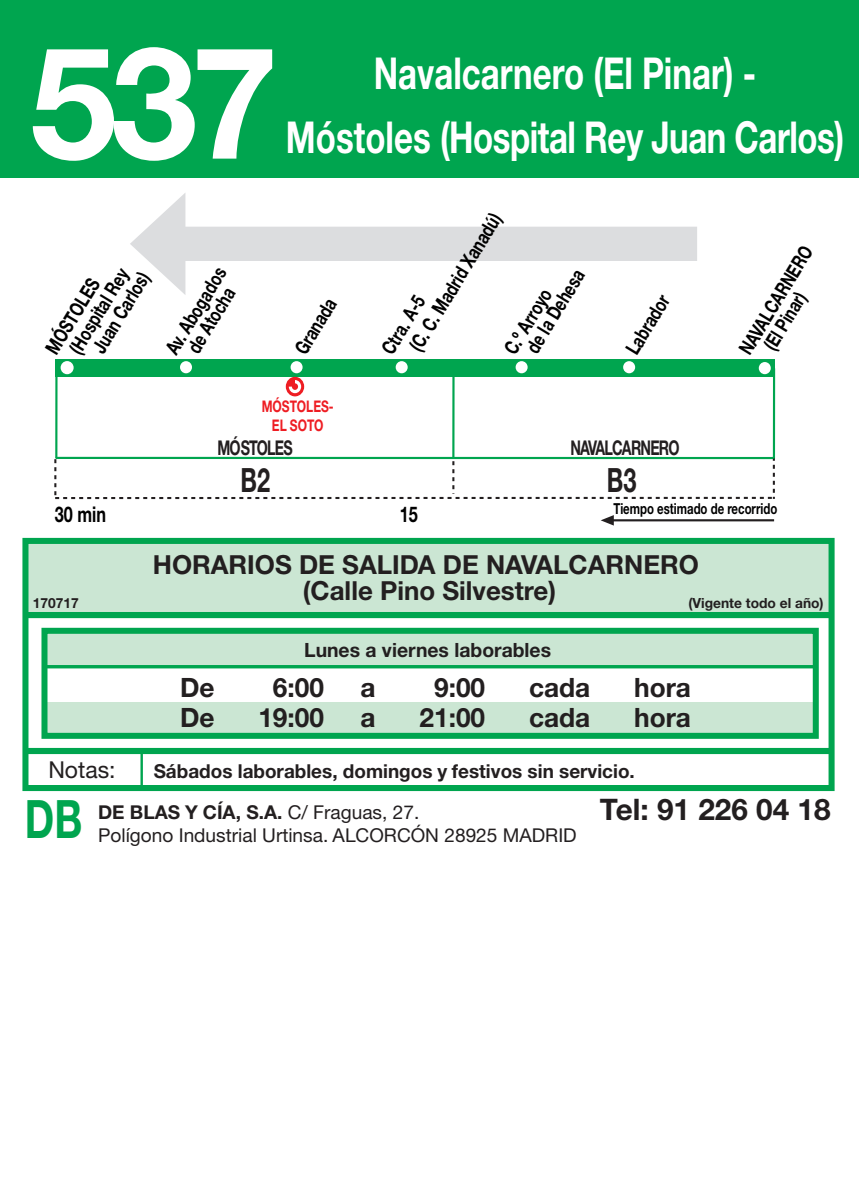
<style>
.page{position:relative;width:859px;height:1191px;background:#fff}
.page>*{position:absolute;margin:0;border:0;box-sizing:border-box;transform-origin:0 0}
.t1{font:700 156px "Helvetica Neue LT Std";color:#fff}
.t2{font:700 53px "Helvetica Neue LT Std";color:#00a54f;scale:.75 1}
.t3{font:700 44px/63.8px "Helvetica Neue LT Std";color:#fff;text-align:center;scale:.75 1}
.t4{font:700 33.4px "Helvetica Neue LT Std";color:#231f20;scale:.7 1}
.t5{font:700 29.6px "Helvetica Neue LT Std";color:#231f20}
.t6{font:700 26.6px "Helvetica Neue LT Std";color:#231f20}
.t7{font:700 26.2px/26.2px "Helvetica Neue LT Std";color:#231f20;text-align:center}
.t8{font:23.4px "Helvetica Neue LT Std";color:#231f20}
.t9{font:700 21.6px "Helvetica Neue LT Std";color:#000;scale:.75 1}
.t10{font:700 20.4px "Helvetica Neue LT Std";letter-spacing:-.055em;color:#231f20;scale:.7 1}
.t11{font:700 19.8px/18px "Helvetica Neue LT Std";color:#000;scale:.77 1}
.t12{font:700 19.6px "Helvetica Neue LT Std";color:#231f20}
.t13{font:700 19.4px/18.4px "Helvetica Neue LT Std";color:#000;scale:.77 1}
.t14{font:700 19.2px "Helvetica Neue LT Std";color:#231f20}
.t15{font:19px "Helvetica Neue LT Std";color:#231f20}
.t16{font:700 19px "Helvetica Neue LT Std";color:#231f20}
.t17{font:700 16px/19px "Helvetica Neue LT Std";color:#ee1d23;text-align:center;scale:.75 1}
.t18{font:700 15.2px "Helvetica Neue LT Std";color:#000;scale:.75 1}
.t19{font:700 14px "Helvetica Neue LT Std";color:#231f20}
.s1{font-weight:400}
</style>
<div class="page">
<svg style="left:130px;top:193px;width:566px;height:102px"></svg>
<div style="left:45px;top:701px;width:770px;height:34px;background:#cbe6d3"></div>
<svg style="left:601px;top:515px;width:12px;height:10px"></svg>
<hr style="left:612px;top:519px;width:161px;height:2px;background:#231f20">
<div style="left:26px;top:541px;width:804px;height:73px;background:#cbe6d3"></div>
<div style="left:28px;top:612px;width:803px;height:6px;background:#00a54f"></div>
<div style="left:22px;top:538px;width:812px;height:253px;border:6px solid #00a54f"></div>
<hr style="left:140px;top:753px;width:3px;height:33px;background:#00a54f">
<div style="left:28px;top:748px;width:803px;height:6px;background:#00a54f"></div>
<div style="left:45px;top:632px;width:770px;height:34px;background:#cbe6d3"></div>
<hr style="left:46px;top:665px;width:768px;height:3px;background:#00a54f">
<div style="left:41px;top:628px;width:777px;height:110px;border:6px solid #00a54f"></div>
<div style="left:0;top:0;width:858px;height:177px;background:#00a54f"></div>
<div style="left:55px;top:359px;width:719px;height:17px;background:#00a54f"></div>
<hr style="left:772px;top:368px;width:2px;height:90px;background:#00a54f">
<hr style="left:55px;top:369px;width:2px;height:89px;background:#00a54f">
<hr style="left:452px;top:368px;width:2px;height:89px;background:#00a54f">
<svg style="left:54px;top:457px;width:720px;height:42px"></svg>
<div style="left:180px;top:361px;width:12px;height:12px;background:#fff;border-radius:50%"></div>
<div style="left:290px;top:361px;width:12px;height:12px;background:#fff;border-radius:50%"></div>
<div style="left:395px;top:361px;width:12px;height:12px;background:#fff;border-radius:50%"></div>
<div style="left:515px;top:361px;width:12px;height:12px;background:#fff;border-radius:50%"></div>
<div style="left:623px;top:361px;width:12px;height:12px;background:#fff;border-radius:50%"></div>
<div style="left:758px;top:362px;width:12px;height:12px;background:#fff;border-radius:50%"></div>
<div style="left:61px;top:361px;width:13px;height:13px;background:#fff;border-radius:50%"></div>
<svg style="left:286px;top:377px;width:18px;height:19px"></svg>
<h1 class="t1" style="left:30px;top:6px;width:250px">537</h1>
<h3 class="t3" style="left:286px;top:40px;width:745px">Navalcarnero (El Pinar) -<br>Móstoles (Hospital Rey Juan Carlos)</h3>
<p class="t11" style="left:89px;top:347px;width:120px;rotate:-59deg">Juan Carlos)</p>
<p class="t11" style="left:162px;top:348px;width:129px;text-align:center;rotate:-59deg">Av. Abogados de Atocha</p>
<p class="t11" style="left:66px;top:347px;width:126px;rotate:-59deg">(Hospital Rey</p>
<p class="t11" style="left:43px;top:348px;width:112px;rotate:-59deg">MÓSTOLES</p>
<p class="t11" style="left:291px;top:348px;width:82px;rotate:-59deg">Granada</p>
<p class="t17" style="left:261px;top:396px;width:98px">MÓSTOLES-<br>EL SOTO</p>
<p class="t10" style="left:217px;top:435px;width:109px">MÓSTOLES</p>
<h3 class="t4" style="left:240px;top:459px;width:44px">B2</h3>
<p class="t11" style="left:385px;top:332px;width:207px;line-height:22.4px;text-indent:-17px;rotate:-59deg">Ctra. A-5<br>(C. C. Madrid Xanadú)</p>
<p class="t11" style="left:507px;top:337px;width:123px;text-indent:-13px;rotate:-59deg">C.º Arroyo<br>de la Dehesa</p>
<p class="t11" style="left:622px;top:348px;width:87px;rotate:-59deg">Labrador</p>
<p class="t10" style="left:570px;top:435px;width:157px">NAVALCARNERO</p>
<h3 class="t4" style="left:606px;top:459px;width:44px">B3</h3>
<p class="t13" style="left:744px;top:334px;width:140px;text-indent:-17px;rotate:-59deg">NAVALCARNERO (El Pinar)</p>
<p class="t9" style="left:55px;top:501px;width:70px">30 min</p>
<p class="t9" style="left:399px;top:501px;width:26px">15</p>
<p class="t18" style="left:613px;top:499px;width:220px">Tiempo estimado de recorrido</p>
<h3 class="t7" style="left:153px;top:550px;width:547px">HORARIOS DE SALIDA DE NAVALCARNERO (Calle Pino Silvestre)</h3>
<p class="t19" style="left:33px;top:594px;width:47px">170717</p>
<p class="t19" style="left:688px;top:594px;width:137px">(Vigente todo el año)</p>
<p class="t12" style="left:304px;top:638px;width:248px">Lunes a viernes laborables</p>
<h3 class="t6" style="left:180px;top:671px;width:36px">De</h3>
<h3 class="t6" style="left:273px;top:671px;width:53px">6:00</h3>
<h3 class="t6" style="left:360px;top:671px;width:17px">a</h3>
<h3 class="t6" style="left:434px;top:671px;width:53px">9:00</h3>
<h3 class="t6" style="left:529px;top:671px;width:63px">cada</h3>
<h3 class="t6" style="left:634px;top:671px;width:58px">hora</h3>
<h3 class="t6" style="left:180px;top:701px;width:36px">De</h3>
<h3 class="t6" style="left:258px;top:701px;width:67px">19:00</h3>
<h3 class="t6" style="left:360px;top:701px;width:17px">a</h3>
<h3 class="t6" style="left:419px;top:701px;width:67px">21:00</h3>
<h3 class="t6" style="left:529px;top:701px;width:63px">cada</h3>
<h3 class="t6" style="left:634px;top:701px;width:58px">hora</h3>
<p class="t8" style="left:48px;top:755px;width:69px">Notas:</p>
<p class="t14" style="left:154px;top:759px;width:482px">Sábados laborables, domingos y festivos sin servicio.</p>
<h2 class="t2" style="left:25px;top:786px;width:78px">DB</h2>
<p class="t16" style="left:98px;top:800px;width:322px">DE BLAS Y CÍA, S.A. <span class="s1">C/ Fraguas, 27.</span></p>
<h3 class="t5" style="left:599px;top:791px;width:232px">Tel: 91 226 04 18</h3>
<p class="t15" style="left:98px;top:824px;width:480px">Polígono Industrial Urtinsa. ALCORCÓN 28925 MADRID</p>
</div>
